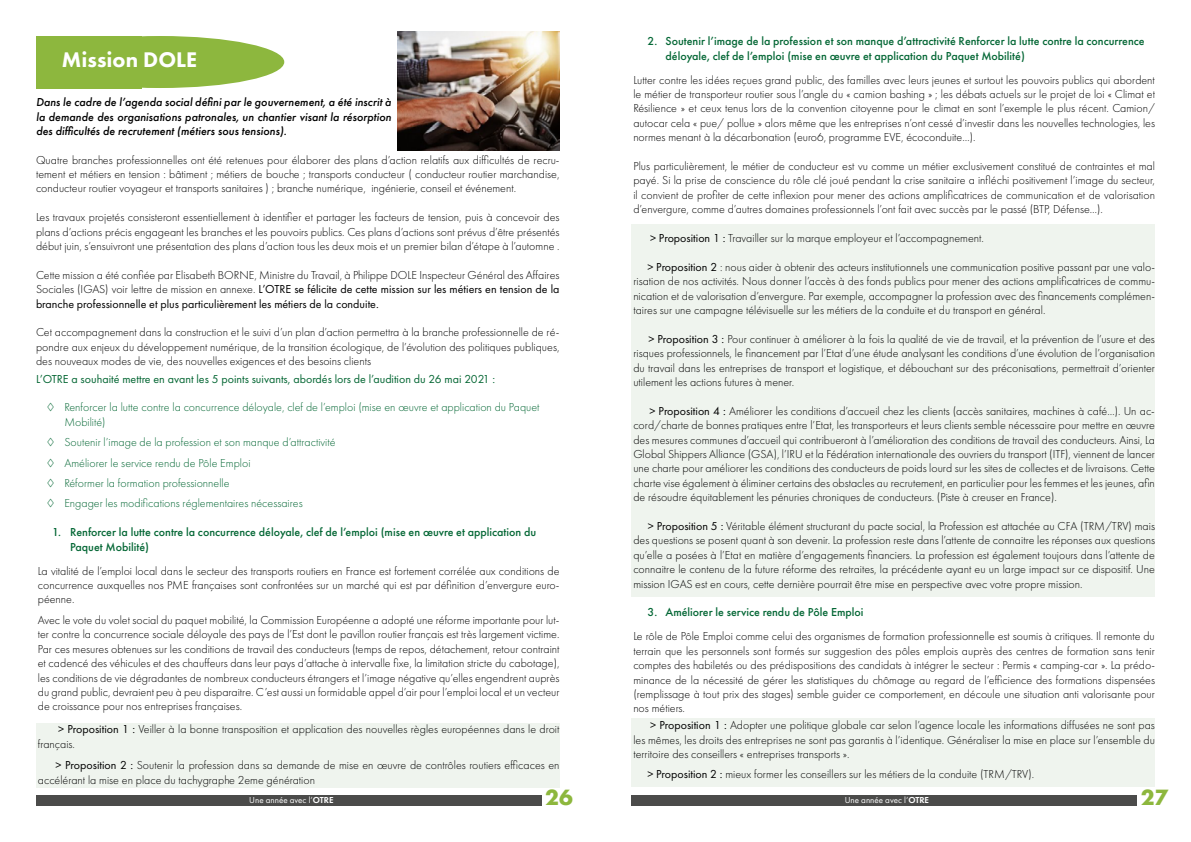
<style>
.page{position:relative;width:1191px;height:842px;background:#fff}
.page>*{position:absolute;margin:0;border:0;box-sizing:border-box;transform-origin:0 0}
.t1{font:700 23px "Futura PT";color:#8db73d}
.t2{font:800 22px "Futura PT";color:#fff}
.t3{font:300 12px/14.4px "Futura PT";color:#000;text-align:justify}
.t4{font:500 12px/14.4px "Futura PT";color:#046735}
.t5{font:300 12px/20.4px "Futura PT";color:#046734}
.t6{font:italic 500 12px/14.4px "Futura PT";color:#000;text-align:justify}
.t7{font:12px "Futura PT";color:#046633}
.t8{font:9px "Futura PT";color:#fff}
.s1{font-weight:400}
.s2{font-weight:600}
</style>
<div class="page">
<div style="left:36px;top:36px;width:248px;height:52px;background:#8db73e;border-radius:50%"></div>
<div style="left:36px;top:36px;width:105px;height:52px;background:#8db73e"></div>
<div style="left:631px;top:718px;width:524px;height:69px;background:#eff4ee"></div>
<div style="left:631px;top:225px;width:524px;height:372px;background:#eff4ee"></div>
<div style="left:36px;top:723px;width:523px;height:64px;background:#eff4ee"></div>
<div style="left:36px;top:795px;width:505px;height:11px;background:#4b4b4a"></div>
<div style="left:631px;top:795px;width:506px;height:11px;background:#4b4b4a"></div>
<img style="left:398px;top:32px;width:161px;height:118px">
<h2 class="t2" style="left:62px;top:46px;width:137px">Mission DOLE</h2>
<p class="t6" style="left:36px;top:95px;width:357px">Dans le cadre de l’agenda social défini par le gouvernement, a été inscrit à la demande des organisations patronales, un chantier visant la résorption des difficultés de recrutement (métiers sous tensions).</p>
<p class="t3" style="left:36px;top:153px;width:525px">Quatre branches professionnelles ont été retenues pour élaborer des plans d’action relatifs aux difficultés de recru&shy;tement et métiers en tension : bâtiment ; métiers de bouche ; transports conducteur ( conducteur routier marchandise, conducteur routier voyageur et transports sanitaires ) ; branche numérique, ingénierie, conseil et événement.</p>
<p class="t3" style="left:36px;top:210px;width:525px">Les travaux projetés consisteront essentiellement à identifier et partager les facteurs de tension, puis à concevoir des plans d’actions précis engageant les branches et les pouvoirs publics. Ces plans d’actions sont prévus d’être présentés début juin, s’ensuivront une présentation des plans d’action tous les deux mois et un premier bilan d’étape à l’automne .</p>
<p class="t3" style="left:36px;top:268px;width:525px">Cette mission a été confiée par Elisabeth BORNE, Ministre du Travail, à Philippe DOLE Inspecteur Général des Affaires Sociales (IGAS) voir lettre de mission en annexe. <span class="s1">L’OTRE se félicite de cette mission sur les métiers en tension de la branche professionnelle et plus particulièrement les métiers de la conduite.</span></p>
<p class="t3" style="left:36px;top:325px;width:525px">Cet accompagnement dans la construction et le suivi d’un plan d’action permettra à la branche professionnelle de ré&shy;pondre aux enjeux du développement numérique, de la transition écologique, de l’évolution des politiques publiques, des nouveaux modes de vie, des nouvelles exigences et des besoins clients</p>
<p class="t7" style="left:36px;top:372px;width:460px">L’OTRE a souhaité mettre en avant les 5 points suivants, abordés lors de l’audition du 26 mai 2021 :</p>
<p class="t5" style="left:64px;top:400px;width:477px;line-height:14.4px;text-indent:-18px">◊ Renforcer la lutte contre la concurrence déloyale, clef de l’emploi (mise en œuvre et application du Paquet<br>Mobilité)</p>
<p class="t5" style="left:46px;top:432px;width:291px">◊ Soutenir l’image de la profession et son manque d’attractivité ◊ Améliorer le service rendu de Pôle Emploi<br>◊ Réformer la formation professionnelle<br>◊ Engager les modifications réglementaires nécessaires</p>
<p class="t4" style="left:70px;top:525px;width:468px;text-indent:-18px">1. Renforcer la lutte contre la concurrence déloyale, clef de l’emploi (mise en œuvre et application du<br>Paquet Mobilité)</p>
<p class="t3" style="left:38px;top:564px;width:523px">La vitalité de l’emploi local dans le secteur des transports routiers en France est fortement corrélée aux conditions de concurrence auxquelles nos PME françaises sont confrontées sur un marché qui est par définition d’envergure euro&shy;péenne.</p>
<p class="t3" style="left:38px;top:613px;width:523px">Avec le vote du volet social du paquet mobilité, la Commission Européenne a adopté une réforme importante pour lut&shy;ter contre la concurrence sociale déloyale des pays de l’Est dont le pavillon routier français est très largement victime.<br>Par ces mesures obtenues sur les conditions de travail des conducteurs (temps de repos, détachement, retour contraint et cadencé des véhicules et des chauffeurs dans leur pays d’attache à intervalle fixe, la limitation stricte du cabotage), les conditions de vie dégradantes de nombreux conducteurs étrangers et l’image négative qu’elles engendrent auprès du grand public, devraient peu à peu disparaitre. C’est aussi un formidable appel d’air pour l’emploi local et un vecteur de croissance pour nos entreprises françaises.</p>
<p class="t3" style="left:38px;top:722px;width:523px;text-indent:20px"><span class="s1">&gt; Proposition 1 :</span> Veiller à la bonne transposition et application des nouvelles règles européennes dans le droit français.</p>
<p class="t3" style="left:38px;top:758px;width:523px;text-indent:18px"><span class="s1">&gt; Proposition 2 :</span> Soutenir la profession dans sa demande de mise en œuvre de contrôles routiers efficaces en accélérant la mise en place du tachygraphe 2eme génération</p>
<p class="t4" style="left:665px;top:34px;width:480px;text-indent:-18px">2. Soutenir l’image de la profession et son manque d’attractivité Renforcer la lutte contre la concurrence déloyale, clef de l’emploi (mise en œuvre et application du Paquet Mobilité)</p>
<p class="t3" style="left:633px;top:72px;width:523px">Lutter contre les idées reçues grand public, des familles avec leurs jeunes et surtout les pouvoirs publics qui abordent le métier de transporteur routier sous l’angle du « camion bashing » ; les débats actuels sur le projet de loi « Climat et Résilience » et ceux tenus lors de la convention citoyenne pour le climat en sont l’exemple le plus récent. Camion/ autocar cela « pue/ pollue » alors même que les entreprises n’ont cessé d’investir dans les nouvelles technologies, les normes menant à la décarbonation (euro6, programme EVE, écoconduite…).</p>
<p class="t3" style="left:633px;top:159px;width:523px">Plus particulièrement, le métier de conducteur est vu comme un métier exclusivement constitué de contraintes et mal payé. Si la prise de conscience du rôle clé joué pendant la crise sanitaire a infléchi positivement l’image du secteur, il convient de profiter de cette inflexion pour mener des actions amplificatrices de communication et de valorisation d’envergure, comme d’autres domaines professionnels l’ont fait avec succès par le passé (BTP, Défense…).</p>
<p class="t3" style="left:650px;top:231px;width:335px"><span class="s1">&gt; Proposition 1 :</span> Travailler sur la marque employeur et l’accompagnement.</p>
<p class="t3" style="left:633px;top:260px;width:523px;text-indent:14px"><span class="s1">&gt; Proposition 2</span> : nous aider à obtenir des acteurs institutionnels une communication positive passant par une valo&shy;risation de nos activités. Nous donner l’accès à des fonds publics pour mener des actions amplificatrices de commu&shy;nication et de valorisation d’envergure. Par exemple, accompagner la profession avec des financements complémen&shy;taires sur une campagne télévisuelle sur les métiers de la conduite et du transport en général.</p>
<p class="t3" style="left:633px;top:332px;width:523px;text-indent:15px"><span class="s1">&gt; Proposition 3 :</span> Pour continuer à améliorer à la fois la qualité de vie de travail, et la prévention de l’usure et des risques professionnels, le financement par l’Etat d’une étude analysant les conditions d’une évolution de l’organisation du travail dans les entreprises de transport et logistique, et débouchant sur des préconisations, permettrait d’orienter utilement les actions futures à mener.</p>
<p class="t3" style="left:633px;top:404px;width:523px;text-indent:16px"><span class="s1">&gt; Proposition 4 :</span> Améliorer les conditions d’accueil chez les clients (accès sanitaires, machines à café…). Un ac&shy;cord/charte de bonnes pratiques entre l’Etat, les transporteurs et leurs clients semble nécessaire pour mettre en œuvre des mesures communes d’accueil qui contribueront à l’amélioration des conditions de travail des conducteurs. Ainsi, La Global Shippers Alliance (GSA), l’IRU et la Fédération internationale des ouvriers du transport (ITF), viennent de lancer une charte pour améliorer les conditions des conducteurs de poids lourd sur les sites de collectes et de livraisons. Cette charte vise également à éliminer certains des obstacles au recrutement, en particulier pour les femmes et les jeunes, afin de résoudre équitablement les pénuries chroniques de conducteurs. (Piste à creuser en France).</p>
<p class="t3" style="left:633px;top:519px;width:523px;text-indent:14px"><span class="s1">&gt; Proposition 5 :</span> Véritable élément structurant du pacte social, la Profession est attachée au CFA (TRM/TRV) mais des questions se posent quant à son devenir. La profession reste dans l’attente de connaitre les réponses aux questions qu’elle a posées à l’Etat en matière d’engagements financiers. La profession est également toujours dans l’attente de connaitre le contenu de la future réforme des retraites, la précédente ayant eu un large impact sur ce dispositif. Une mission IGAS est en cours, cette dernière pourrait être mise en perspective avec votre propre mission.</p>
<p class="t4" style="left:647px;top:605px;width:218px">3. Améliorer le service rendu de Pôle Emploi</p>
<p class="t3" style="left:633px;top:629px;width:523px">Le rôle de Pôle Emploi comme celui des organismes de formation professionnelle est soumis à critiques. Il remonte du terrain que les personnels sont formés sur suggestion des pôles emplois auprès des centres de formation sans tenir comptes des habiletés ou des prédispositions des candidats à intégrer le secteur : Permis « camping-car ». La prédo&shy;minance de la nécessité de gérer les statistiques du chômage au regard de l’efficience des formations dispensées (remplissage à tout prix des stages) semble guider ce comportement, en découle une situation anti valorisante pour nos métiers.</p>
<p class="t3" style="left:633px;top:718px;width:523px;text-indent:17px"><span class="s1">&gt; Proposition 1 :</span> Adopter une politique globale car selon l’agence locale les informations diffusées ne sont pas les mêmes, les droits des entreprises ne sont pas garantis à l’identique. Généraliser la mise en place sur l’ensemble du territoire des conseillers « entreprises transports ».</p>
<p class="t3" style="left:647px;top:767px;width:388px"><span class="s1">&gt; Proposition 2 :</span> mieux former les conseillers sur les métiers de la conduite (TRM/TRV).</p>
<p class="t8" style="left:249px;top:795px;width:86px">Une année avec l’<span class="s2">OTRE</span></p>
<h1 class="t1" style="left:545px;top:782px;width:29px">26</h1>
<p class="t8" style="left:845px;top:795px;width:86px">Une année avec l’<span class="s2">OTRE</span></p>
<h1 class="t1" style="left:1140px;top:782px;width:29px">27</h1>
</div>
